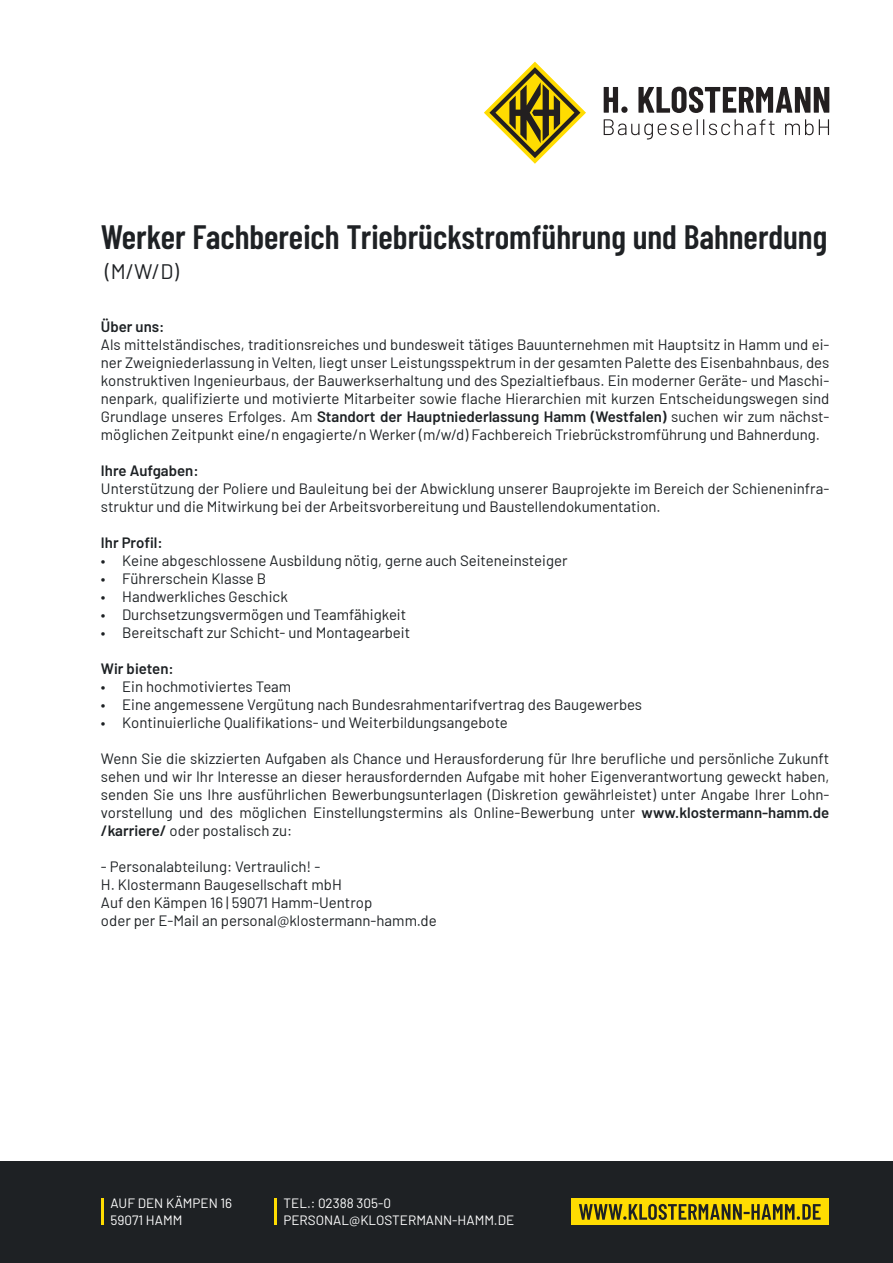
<style>
.page{position:relative;width:893px;height:1263px;background:#fff}
.page>*{position:absolute;margin:0;border:0;box-sizing:border-box;transform-origin:0 0}
.t1{font:600 33.75px "Barlow Condensed";color:#1e2124}
.t2{font:21px "Barlow";color:#1e2124}
.t3{font:15px/18px "Barlow";color:#1d2124;text-align:justify}
.t4{font:600 15px "Barlow";color:#1d2124}
.t5{font:13.5px "Barlow";color:#fff}
.s1{font-weight:600}
</style>
<div class="page">
<div style="left:0;top:1162px;width:893px;height:101px;background:#1e2124"></div>
<svg style="left:604px;top:87px;width:24px;height:26px"></svg>
<svg style="left:638px;top:87px;width:191px;height:26px"></svg>
<svg style="left:604px;top:119px;width:170px;height:21px"></svg>
<svg style="left:785px;top:119px;width:44px;height:16px"></svg>
<svg style="left:484px;top:62px;width:102px;height:102px"></svg>
<div style="left:571px;top:1199px;width:258px;height:26px;background:#ffdc01"></div>
<svg style="left:579px;top:1204px;width:242px;height:16px"></svg>
<hr style="left:101px;top:1199px;width:2px;height:26px;background:#ffdc01">
<hr style="left:274px;top:1199px;width:2px;height:26px;background:#ffdc01">
<p class="t1" style="left:101px;top:212px;width:728px">Werker Fachbereich Triebrückstromführung und Bahnerdung</p>
<p class="t2" style="left:105px;top:256px;width:75px">(M/W/D)</p>
<p class="t4" style="left:101px;top:315px;width:65px">Über uns:</p>
<p class="t3" style="left:101px;top:334px;width:730px">Als mittelständisches, traditionsreiches und bundesweit tätiges Bauunternehmen mit Hauptsitz in Hamm und ei&shy;ner Zweigniederlassung in Velten, liegt unser Leistungsspektrum in der gesamten Palette des Eisenbahnbaus, des konstruktiven Ingenieurbaus, der Bauwerkserhaltung und des Spezialtiefbaus. Ein moderner Geräte- und Maschi&shy;nenpark, qualifizierte und motivierte Mitarbeiter sowie flache Hierarchien mit kurzen Entscheidungswegen sind Grundlage unseres Erfolges. Am <span class="s1">Standort der Hauptniederlassung Hamm (Westfalen)</span> suchen wir zum nächst&shy;möglichen Zeitpunkt eine/n engagierte/n Werker (m/w/d) Fachbereich Triebrückstromführung und Bahnerdung.</p>
<p class="t4" style="left:101px;top:459px;width:99px">Ihre Aufgaben:</p>
<p class="t3" style="left:101px;top:478px;width:730px">Unterstützung der Poliere und Bauleitung bei der Abwicklung unserer Bauprojekte im Bereich der Schieneninfra&shy;struktur und die Mitwirkung bei der Arbeitsvorbereitung und Baustellendokumentation.</p>
<p class="t4" style="left:101px;top:531px;width:63px">Ihr Profil:</p>
<p class="t3" style="left:101px;top:550px;width:468px">• Keine abgeschlossene Ausbildung nötig, gerne auch Seiteneinsteiger</p>
<p class="t3" style="left:101px;top:568px;width:167px">• Führerschein Klasse B</p>
<p class="t3" style="left:101px;top:586px;width:188px">• Handwerkliches Geschick</p>
<p class="t3" style="left:101px;top:604px;width:307px">• Durchsetzungsvermögen und Teamfähigkeit</p>
<p class="t3" style="left:101px;top:622px;width:311px">• Bereitschaft zur Schicht- und Montagearbeit</p>
<p class="t4" style="left:101px;top:657px;width:74px">Wir bieten:</p>
<p class="t3" style="left:101px;top:676px;width:192px">• Ein hochmotiviertes Team</p>
<p class="t3" style="left:101px;top:694px;width:543px">• Eine angemessene Vergütung nach Bundesrahmentarifvertrag des Baugewerbes</p>
<p class="t3" style="left:101px;top:712px;width:408px">• Kontinuierliche Qualifikations- und Weiterbildungsangebote</p>
<p class="t3" style="left:101px;top:748px;width:730px">Wenn Sie die skizzierten Aufgaben als Chance und Herausforderung für Ihre berufliche und persönliche Zukunft sehen und wir Ihr Interesse an dieser herausfordernden Aufgabe mit hoher Eigenverantwortung geweckt haben, senden Sie uns Ihre ausführlichen Bewerbungsunterlagen (Diskretion gewährleistet) unter Angabe Ihrer Lohn&shy;vorstellung und des möglichen Einstellungstermins als Online-Bewerbung unter <span class="s1">www.klostermann-hamm.de /karriere/</span> oder postalisch zu:</p>
<p class="t3" style="left:101px;top:856px;width:221px">- Personalabteilung: Vertraulich! -</p>
<p class="t3" style="left:101px;top:874px;width:242px">H. Klostermann Baugesellschaft mbH</p>
<p class="t3" style="left:101px;top:892px;width:273px">Auf den Kämpen 16 | 59071 Hamm-Uentrop</p>
<p class="t3" style="left:101px;top:910px;width:337px">oder per E-Mail an personal@klostermann-hamm.de</p>
<p class="t5" style="left:111px;top:1194px;width:123px">AUF DEN KÄMPEN 16</p>
<p class="t5" style="left:111px;top:1210px;width:73px">59071 HAMM</p>
<p class="t5" style="left:283px;top:1194px;width:109px">TEL.: 02388 305-0</p>
<p class="t5" style="left:283px;top:1210px;width:232px">PERSONAL@KLOSTERMANN-HAMM.DE</p>
</div>
